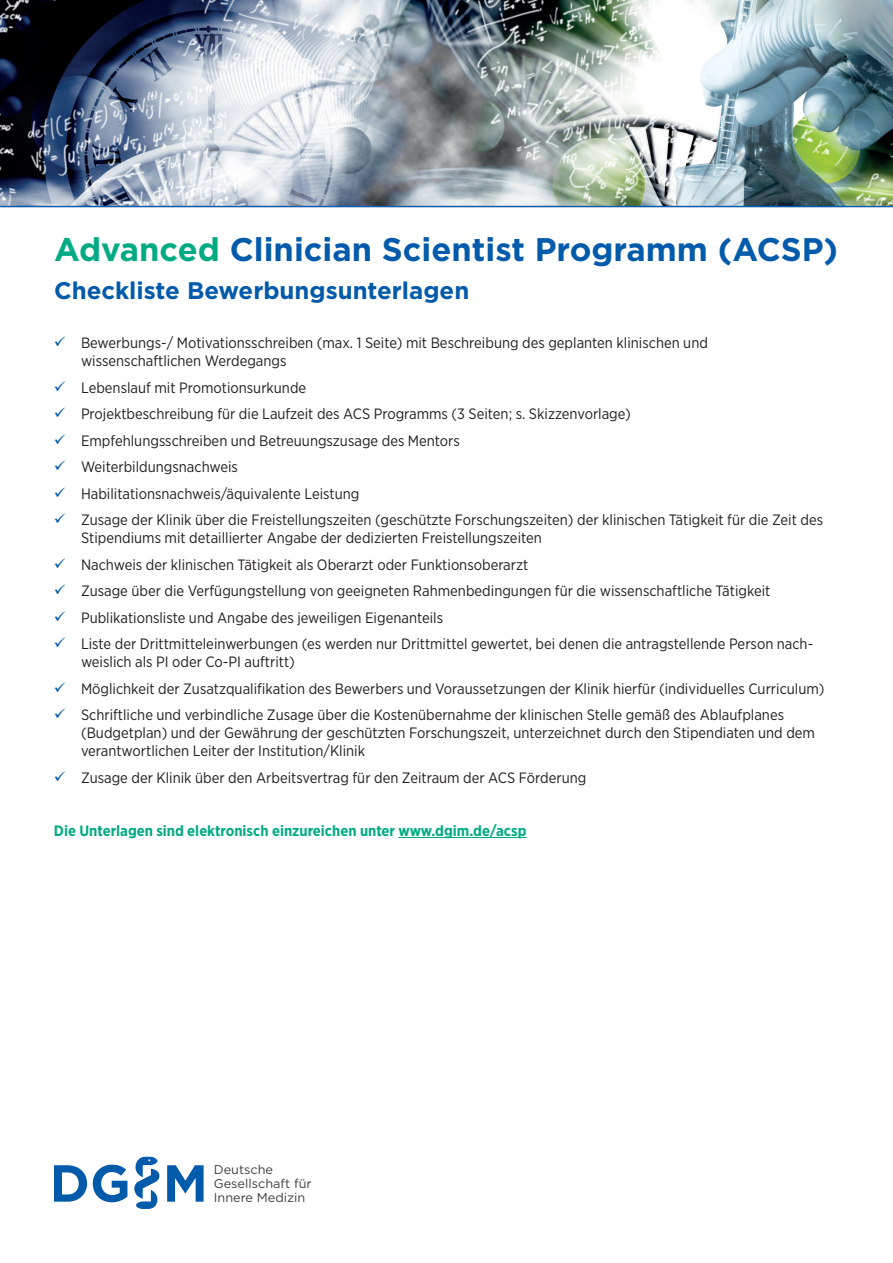
<style>
.page{position:relative;width:893px;height:1263px;background:#fff}
.page>*{position:absolute;margin:0;border:0;box-sizing:border-box;transform-origin:0 0}
.t1{font:700 32.7px "Gotham";color:#015aaa}
.t2{font:700 24px "Gotham";color:#015aaa}
.t3{font:15px/26.5px "Gotham Narrow";color:#231f20}
.t4{font:700 15px "Gotham Narrow";color:#00ab83}
.t5{font:12.75px/13.8px "Gotham";color:#3e3e3f}
.s1{color:#00ab83}
</style>
<div class="page">
<img style="left:0;top:0;width:893px;height:207px">
<svg style="left:134px;top:1157px;width:26px;height:52px"></svg>
<svg style="left:54px;top:1165px;width:33px;height:37px"></svg>
<svg style="left:93px;top:1165px;width:34px;height:37px"></svg>
<svg style="left:167px;top:1165px;width:37px;height:37px"></svg>
<hr style="left:398px;top:837px;width:128px;height:1px;background:#00ab83">
<h1 class="t1" style="left:54px;top:228px;width:786px"><span class="s1">Advanced</span> Clinician Scientist Programm (ACSP)</h1>
<h2 class="t2" style="left:54px;top:274px;width:417px">Checkliste Bewerbungsunterlagen</h2>
<p class="t3" style="left:81px;top:334px;width:628px;line-height:18px">Bewerbungs-/ Motivationsschreiben (max. 1 Seite) mit Beschreibung des geplanten klinischen und wissenschaftlichen Werdegangs</p>
<p class="t3" style="left:81px;top:374px;width:744px">Lebenslauf mit Promotionsurkunde<br>Projektbeschreibung für die Laufzeit des ACS Programms (3 Seiten; s. Skizzenvorlage)<br>Empfehlungsschreiben und Betreuungszusage des Mentors<br>Weiterbildungsnachweis<br>Habilitationsnachweis/äquivalente Leistung<br>Zusage der Klinik über die Freistellungszeiten (geschützte Forschungszeiten) der klinischen Tätigkeit für die Zeit des</p>
<p class="t3" style="left:81px;top:525px;width:734px">Stipendiums mit detaillierter Angabe der dedizierten Freistellungszeiten<br>Nachweis der klinischen Tätigkeit als Oberarzt oder Funktionsoberarzt<br>Zusage über die Verfügungstellung von geeigneten Rahmenbedingungen für die wissenschaftliche Tätigkeit Publikationsliste und Angabe des jeweiligen Eigenanteils<br>Liste der Drittmitteleinwerbungen (es werden nur Drittmittel gewertet, bei denen die antragstellende Person nach-</p>
<p class="t3" style="left:81px;top:649px;width:745px">weislich als PI oder Co-PI auftritt)<br>Möglichkeit der Zusatzqualifikation des Bewerbers und Voraussetzungen der Klinik hierfür (individuelles Curriculum)<br>Schriftliche und verbindliche Zusage über die Kostenübernahme der klinischen Stelle gemäß des Ablaufplanes</p>
<p class="t3" style="left:81px;top:724px;width:735px;line-height:18px">(Budgetplan) und der Gewährung der geschützten Forschungszeit, unterzeichnet durch den Stipendiaten und dem verantwortlichen Leiter der Institution/Klinik</p>
<p class="t3" style="left:81px;top:764px;width:507px">Zusage der Klinik über den Arbeitsvertrag für den Zeitraum der ACS Förderung</p>
<p class="t4" style="left:54px;top:821px;width:474px">Die Unterlagen sind elektronisch einzureichen unter www.dgim.de/acsp</p>
<p class="t5" style="left:214px;top:1162px;width:99px">Deutsche<br>Gesellschaft für<br>Innere Medizin</p>
</div>
